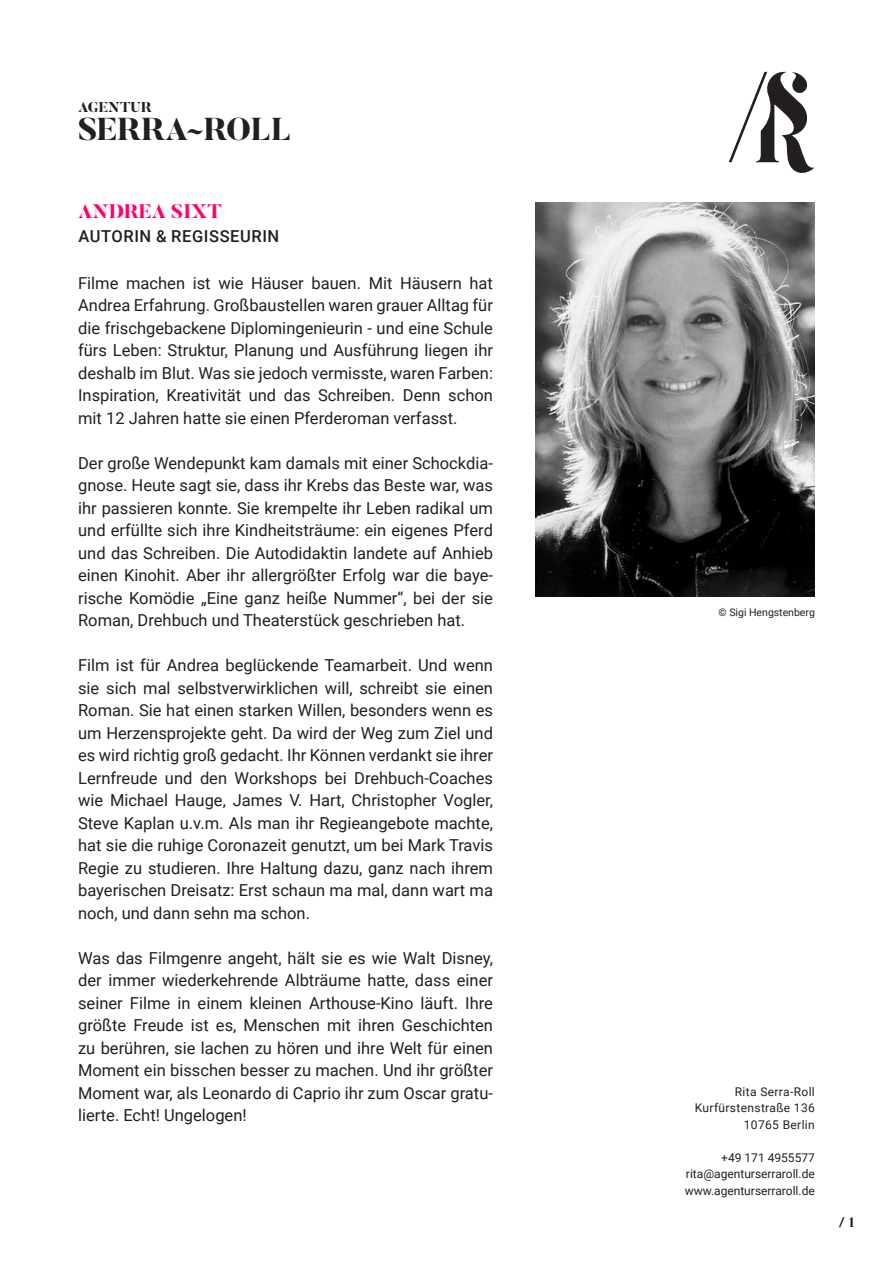
<style>
.page{position:relative;width:893px;height:1263px;background:#fff}
.page>*{position:absolute;margin:0;border:0;box-sizing:border-box;transform-origin:0 0}
.t1{font:800 31.5px "Butler";letter-spacing:-.01em;color:#231f20}
.t2{font:800 19.5px "Butler";color:#ff006d}
.t3{font:16.5px/22.5px "Roboto";color:#231f20;text-align:justify}
.t4{font:500 16.5px "Roboto";letter-spacing:.035em;color:#231f20}
.t5{font:800 14.25px "Butler";color:#231f20}
.t6{font:800 13.5px "Butler";color:#231f20}
.t7{font:12px/16.5px "Roboto";color:#231f20}
.t8{font:12px "Roboto";letter-spacing:.03em;color:#231f20}
.t9{font:10.5px "Roboto";color:#231f20}
</style>
<div class="page">
<img style="left:535px;top:203px;width:280px;height:394px">
<svg style="left:729px;top:72px;width:85px;height:101px"></svg>
<p class="t5" style="left:78px;top:98px;width:75px">AGENTUR</p>
<p class="t1" style="left:78px;top:109px;width:215px">SERRA~ROLL</p>
<p class="t2" style="left:78px;top:199px;width:145px">ANDREA SIXT</p>
<p class="t4" style="left:78px;top:225px;width:202px">AUTORIN &amp; REGISSEURIN</p>
<p class="t3" style="left:78px;top:271px;width:416px">Filme machen ist wie Häuser bauen. Mit Häusern hat Andrea Erfahrung. Großbaustellen waren grauer Alltag für die frischgebackene Diplomingenieurin - und eine Schule fürs Leben: Struktur, Planung und Ausführung liegen ihr deshalb im Blut. Was sie jedoch vermisste, waren Farben:<br>Inspiration, Kreativität und das Schreiben. Denn schon mit 12 Jahren hatte sie einen Pferderoman verfasst.</p>
<p class="t3" style="left:78px;top:451px;width:416px">Der große Wendepunkt kam damals mit einer Schockdia&shy;gnose. Heute sagt sie, dass ihr Krebs das Beste war, was ihr passieren konnte. Sie krempelte ihr Leben radikal um und erfüllte sich ihre Kindheitsträume: ein eigenes Pferd und das Schreiben. Die Autodidaktin landete auf Anhieb einen Kinohit. Aber ihr allergrößter Erfolg war die baye&shy;rische Komödie „Eine ganz heiße Nummer“, bei der sie Roman, Drehbuch und Theaterstück geschrieben hat.</p>
<p class="t3" style="left:78px;top:653px;width:416px">Film ist für Andrea beglückende Teamarbeit. Und wenn sie sich mal selbstverwirklichen will, schreibt sie einen Roman. Sie hat einen starken Willen, besonders wenn es um Herzensprojekte geht. Da wird der Weg zum Ziel und es wird richtig groß gedacht. Ihr Können verdankt sie ihrer Lernfreude und den Workshops bei Drehbuch-Coaches wie Michael Hauge, James V. Hart, Christopher Vogler, Steve Kaplan u.v.m. Als man ihr Regieangebote machte, hat sie die ruhige Coronazeit genutzt, um bei Mark Travis Regie zu studieren. Ihre Haltung dazu, ganz nach ihrem bayerischen Dreisatz: Erst schaun ma mal, dann wart ma noch, und dann sehn ma schon.</p>
<p class="t3" style="left:78px;top:946px;width:416px">Was das Filmgenre angeht, hält sie es wie Walt Disney, der immer wiederkehrende Albträume hatte, dass einer seiner Filme in einem kleinen Arthouse-Kino läuft. Ihre größte Freude ist es, Menschen mit ihren Geschichten zu berühren, sie lachen zu hören und ihre Welt für einen Moment ein bisschen besser zu machen. Und ihr größter Moment war, als Leonardo di Caprio ihr zum Oscar gratu&shy;lierte. Echt! Ungelogen!</p>
<p class="t9" style="left:718px;top:605px;width:98px">© Sigi Hengstenberg</p>
<p class="t8" style="left:735px;top:1083px;width:82px">Rita Serra-Roll</p>
<p class="t8" style="left:695px;top:1099px;width:122px">Kurfürstenstraße 136</p>
<p class="t8" style="left:744px;top:1116px;width:72px">10765 Berlin</p>
<p class="t7" style="left:721px;top:1149px;width:95px">+49 171 4955577</p>
<p class="t7" style="left:685px;top:1165px;width:132px">rita@agenturserraroll.de www.agenturserraroll.de</p>
<p class="t6" style="left:839px;top:1214px;width:17px">/ 1</p>
</div>
